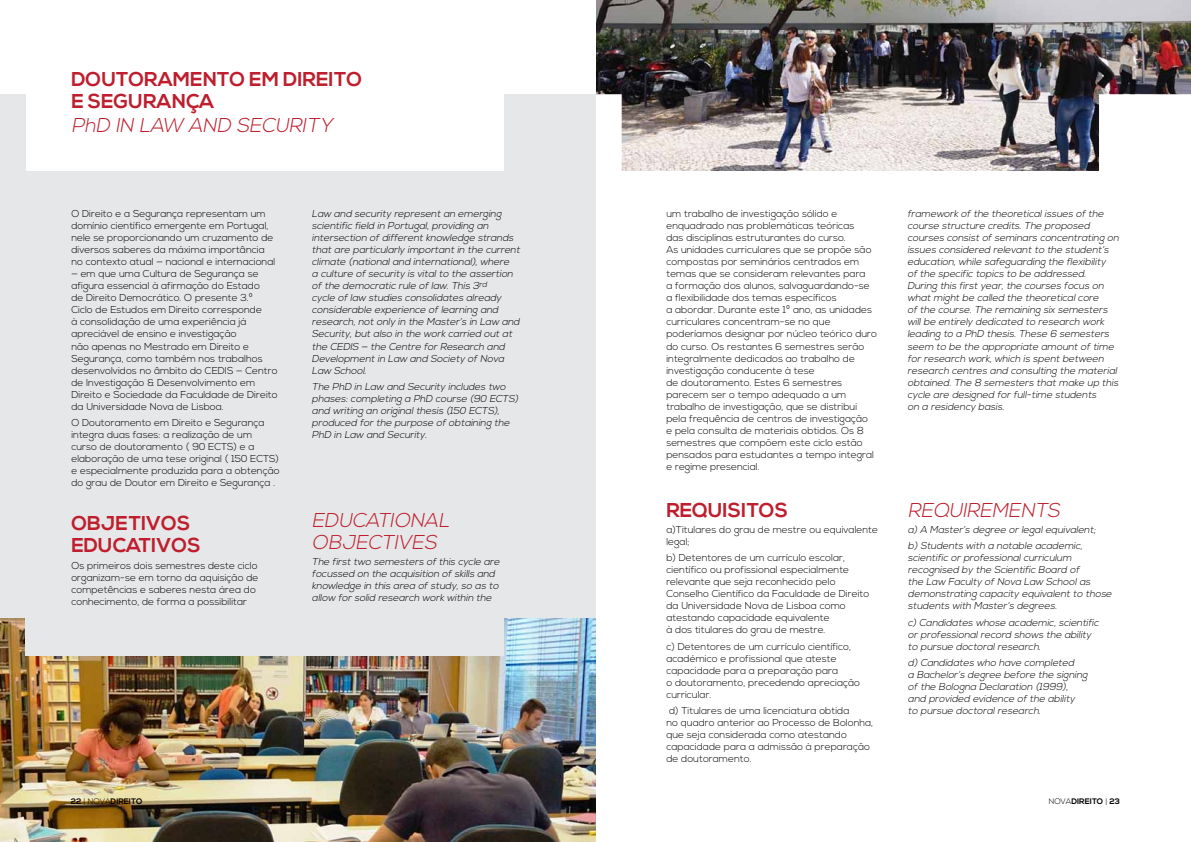
<style>
.page{position:relative;width:1191px;height:842px;background:#fff}
.page>*{position:absolute;margin:0;border:0;box-sizing:border-box;transform-origin:0 0}
.t1{font:700 20px/22px "Nexa";color:#be1e2d}
.t2{font:italic 300 20px/22px "Nexa";color:#be1e2d}
.t3{font:300 10px/12px "Nexa";color:#000}
.t4{font:italic 300 10px/12px "Nexa";color:#000}
.t5{font:700 8px "Nexa";color:#000}
.s1{font-weight:300}
</style>
<div class="page">
<div style="left:0;top:95px;width:595px;height:747px;background:#e6e7e8"></div>
<div style="left:26px;top:34px;width:477px;height:137px;background:#fff"></div>
<img style="left:0;top:619px;width:595px;height:223px">
<div style="left:25px;top:523px;width:478px;height:133px;background:#e6e7e8"></div>
<img style="left:596px;top:0;width:595px;height:171px">
<h1 class="t1" style="left:71px;top:69px;width:292px">DOUTORAMENTO EM DIREITO<br>E SEGURANÇA</h1>
<h1 class="t2" style="left:71px;top:115px;width:267px">PhD IN LAW AND SECURITY</h1>
<p class="t3" style="left:71px;top:208px;width:205px">O Direito e a Segurança representam um domínio científico emergente em Portugal, nele se proporcionando um cruzamento de diversos saberes da máxima importância no contexto atual — nacional e internacional</p>
<p class="t3" style="left:71px;top:268px;width:208px">— em que uma Cultura de Segurança se afigura essencial à afirmação do Estado<br>de Direito Democrático. O presente 3.º<br>Ciclo de Estudos em Direito corresponde<br>à consolidação de uma experiência já apreciável de ensino e investigação<br>não apenas no Mestrado em Direito e Segurança, como também nos trabalhos desenvolvidos no âmbito do CEDIS — Centro de Investigação &amp; Desenvolvimento em Direito e Sociedade da Faculdade de Direito da Universidade Nova de Lisboa.</p>
<p class="t3" style="left:71px;top:417px;width:210px">O Doutoramento em Direito e Segurança integra duas fases: a realização de um curso de doutoramento ( 90 ECTS) e a elaboração de uma tese original ( 150 ECTS) e especialmente produzida para a obtenção do grau de Doutor em Direito e Segurança .</p>
<h1 class="t1" style="left:71px;top:513px;width:131px">OBJETIVOS<br>EDUCATIVOS</h1>
<p class="t3" style="left:71px;top:559px;width:189px">Os primeiros dois semestres deste ciclo organizam-se em torno da aquisição de competências e saberes nesta área do conhecimento, de forma a possibilitar</p>
<p class="t4" style="left:312px;top:208px;width:212px">Law and security representan emerging scientific field in Portugal,providing an intersection ofdifferentknowledge strands thatare particularly importantin the current climate (nationaland international),where a culture ofsecurity is vitalto the assertion ofthe democratic rule oflaw.This 3<sup>rd<br></sup>cycle oflaw studies consolidates already considerable experience oflearning and research,notonly in the Master’s in Law and Security,butalso in the work carried outat the CEDIS — the Centre forResearch and Developmentin Law and Society ofNova Law School.</p>
<p class="t4" style="left:312px;top:381px;width:210px">The PhD in Law and Security includes two phases:completing a PhD course (90 ECTS) and writing an originalthesis (150 ECTS), produced forthe purpose ofobtaining the PhD in Law and Security.</p>
<h1 class="t2" style="left:312px;top:510px;width:143px">EDUCATIONAL<br>OBJECTIVES</h1>
<p class="t4" style="left:312px;top:556px;width:192px">The firsttwo semesters ofthis cycle are focussed on the acquisition ofskills and knowledge in this area ofstudy,so as to allow forsolid research work within the</p>
<p class="t5" style="left:71px;top:797px;width:73px">22 <span class="s1">| NOVA</span>DIREITO</p>
<p class="t3" style="left:666px;top:208px;width:212px">um trabalho de investigação sólido e enquadrado nas problemáticas teóricas<br>das disciplinas estruturantes do curso.<br>As unidades curriculares que se propõe são compostas por seminários centrados em temas que se consideram relevantes para<br>a formação dos alunos, salvaguardando-se a flexibilidade dos temas específicos<br>a abordar. Durante este 1º ano, as unidades curriculares concentram-se no que poderíamos designar por núcleo teórico duro do curso. Os restantes 6 semestres serão integralmente dedicados ao trabalho de investigação conducente à tese<br>de doutoramento. Estes 6 semestres parecem ser o tempo adequado a um trabalho de investigação, que se distribui pela frequência de centros de investigação<br>e pela consulta de materiais obtidos. Os 8 semestres que compõem este ciclo estão pensados para estudantes a tempo integral e regime presencial.</p>
<p class="t4" style="left:907px;top:208px;width:215px">framework ofthe theoreticalissues ofthe course structure credits.The proposed courses consistofseminars concentrating on issues considered relevantto the student’s education,while safeguarding the flexibility ofthe specific topics to be addressed.<br>During this firstyear,the courses focus on whatmightbe called the theoreticalcore ofthe course.The remaining six semesters willbe entirely dedicated to research work leading to a PhD thesis.These 6 semesters seem to be the appropriate amountoftime forresearch work,which is spentbetween research centres and consulting the material obtained.The 8 semesters thatmake up this cycle are designed forfull-time students<br>on a residency basis.</p>
<h1 class="t1" style="left:666px;top:500px;width:123px">REQUISITOS</h1>
<p class="t3" style="left:666px;top:524px;width:213px">a)Titulares do grau de mestre ou equivalente legal;</p>
<p class="t3" style="left:666px;top:552px;width:204px">b) Detentores de um currículo escolar, científico ou profissional especialmente relevante que seja reconhecido pelo Conselho Científico da Faculdade de Direito da Universidade Nova de Lisboa como atestando capacidade equivalente<br>à dos titulares do grau de mestre.</p>
<p class="t3" style="left:666px;top:641px;width:195px">c) Detentores de um currículo científico, académico e profissional que ateste capacidade para a preparação para<br>o doutoramento, precedendo apreciação curricular.</p>
<p class="t3" style="left:666px;top:705px;width:208px">d) Titulares de uma licenciatura obtida<br>no quadro anterior ao Processo de Bolonha, que seja considerada como atestando capacidade para a admissão à preparação de doutoramento.</p>
<h1 class="t2" style="left:908px;top:500px;width:158px">REQUIREMENTS</h1>
<p class="t4" style="left:908px;top:522px;width:191px;line-height:16.2px">a)A Master’s degree orlegalequivalent; b)Students with a notable academic,</p>
<p class="t4" style="left:908px;top:552px;width:208px">scientific orprofessionalcurriculum recognised by the Scientific Board of<br>the Law Faculty ofNova Law Schoolas demonstrating capacity equivalentto those students with Master’s degrees.</p>
<p class="t4" style="left:908px;top:617px;width:195px">c)Candidates whose academic,scientific orprofessionalrecord shows the ability to pursue doctoralresearch.</p>
<p class="t4" style="left:908px;top:657px;width:183px">d)Candidates who have completed<br>a Bachelor’s degree before the signing ofthe Bologna Declaration (1999), and provided evidence ofthe ability to pursue doctoralresearch.</p>
<p class="t5" style="left:1048px;top:797px;width:73px"><span class="s1">NOVA</span>DIREITO <span class="s1">|</span> 23</p>
</div>
